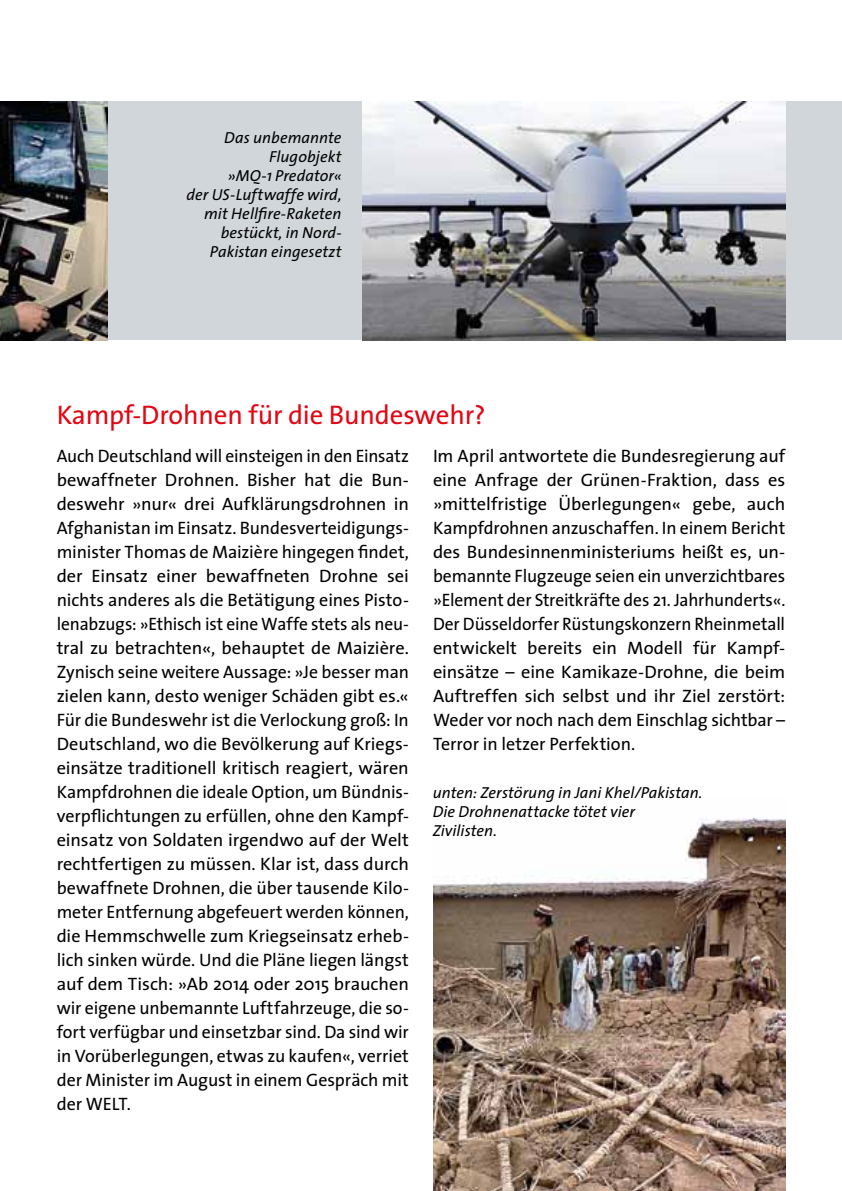
<style>
.page{position:relative;width:842px;height:1191px;background:#fff}
.page>*{position:absolute;margin:0;border:0;box-sizing:border-box;transform-origin:0 0}
.pc2009_Artikel_head{font:27px "Mtud The Sans";letter-spacing:-.005em;color:#e30613}
.pc2009_Copy{font:18px/24px "Mtud The Sans";letter-spacing:-.005em;color:#000;text-align:justify}
.pc2009_BU{font:italic 16px/19px "Mtud The Sans";letter-spacing:.005em;color:#000;text-align:right}
</style>
<div class="page">
<div style="left:0;top:102px;width:842px;height:238px;background:#d1d6da"></div>
<img style="left:0;top:102px;width:107px;height:238px">
<img style="left:433px;top:817px;width:352px;height:374px">
<img style="left:363px;top:102px;width:422px;height:238px">
<p class="pc2009_BU" style="left:186px;top:127px;width:157px">Das unbemannte<br>Flugobjekt<br>»MQ-1 Predator«<br>der US-Luftwaffe wird, mit Hellfire-Raketen bestückt, in Nord-<br>Pakistan eingesetzt</p>
<p class="pc2009_Artikel_head" style="left:57px;top:392px;width:430px">Kampf-Drohnen für die Bundeswehr?</p>
<p class="pc2009_Copy" style="left:57px;top:443px;width:354px">Auch Deutschland will einsteigen in den Einsatz bewaffneter Drohnen. Bisher hat die Bun&shy;deswehr »nur« drei Aufklärungsdrohnen in Afghanistan im Einsatz. Bundesverteidigungs&shy;minister Thomas de Maizière hingegen findet, der Einsatz einer bewaffneten Drohne sei nichts anderes als die Betätigung eines Pisto&shy;lenabzugs: »Ethisch ist eine Waffe stets als neu&shy;tral zu betrachten«, behauptet de Maizière.<br>Zynisch seine weitere Aussage: »Je besser man zielen kann, desto weniger Schäden gibt es.« Für die Bundeswehr ist die Verlockung groß: In Deutschland, wo die Bevölkerung auf Kriegs&shy;einsätze traditionell kritisch reagiert, wären Kampfdrohnen die ideale Option, um Bündnis&shy;verpflichtungen zu erfüllen, ohne den Kampf&shy;einsatz von Soldaten irgendwo auf der Welt rechtfertigen zu müssen. Klar ist, dass durch bewaffnete Drohnen, die über tausende Kilo&shy;meter Entfernung abgefeuert werden können, die Hemmschwelle zum Kriegseinsatz erheb&shy;lich sinken würde. Und die Pläne liegen längst auf dem Tisch: »Ab 2014 oder 2015 brauchen wir eigene unbemannte Luftfahrzeuge, die so&shy;fort verfügbar und einsetzbar sind. Da sind wir in Vorüberlegungen, etwas zu kaufen«, verriet der Minister im August in einem Gespräch mit der WELT.</p>
<p class="pc2009_Copy" style="left:433px;top:443px;width:354px">Im April antwortete die Bundesregierung auf eine Anfrage der Grünen-Fraktion, dass es »mittelfristige Überlegungen« gebe, auch Kampfdrohnen anzuschaffen. In einem Bericht des Bundesinnenministeriums heißt es, un&shy;bemannte Flugzeuge seien ein unverzichtbares »Element der Streitkräfte des 21. Jahrhunderts«.<br>Der Düsseldorfer Rüstungskonzern Rheinmetall entwickelt bereits ein Modell für Kampf&shy;einsätze – eine Kamikaze-Drohne, die beim Auftreffen sich selbst und ihr Ziel zerstört:<br>Weder vor noch nach dem Einschlag sichtbar – Terror in letzer Perfektion.</p>
<p class="pc2009_BU" style="left:433px;top:782px;width:271px;text-align:left">unten: Zerstörung in Jani Khel/Pakistan.<br>Die Drohnenattacke tötet vier<br>Zivilisten.</p>
</div>
